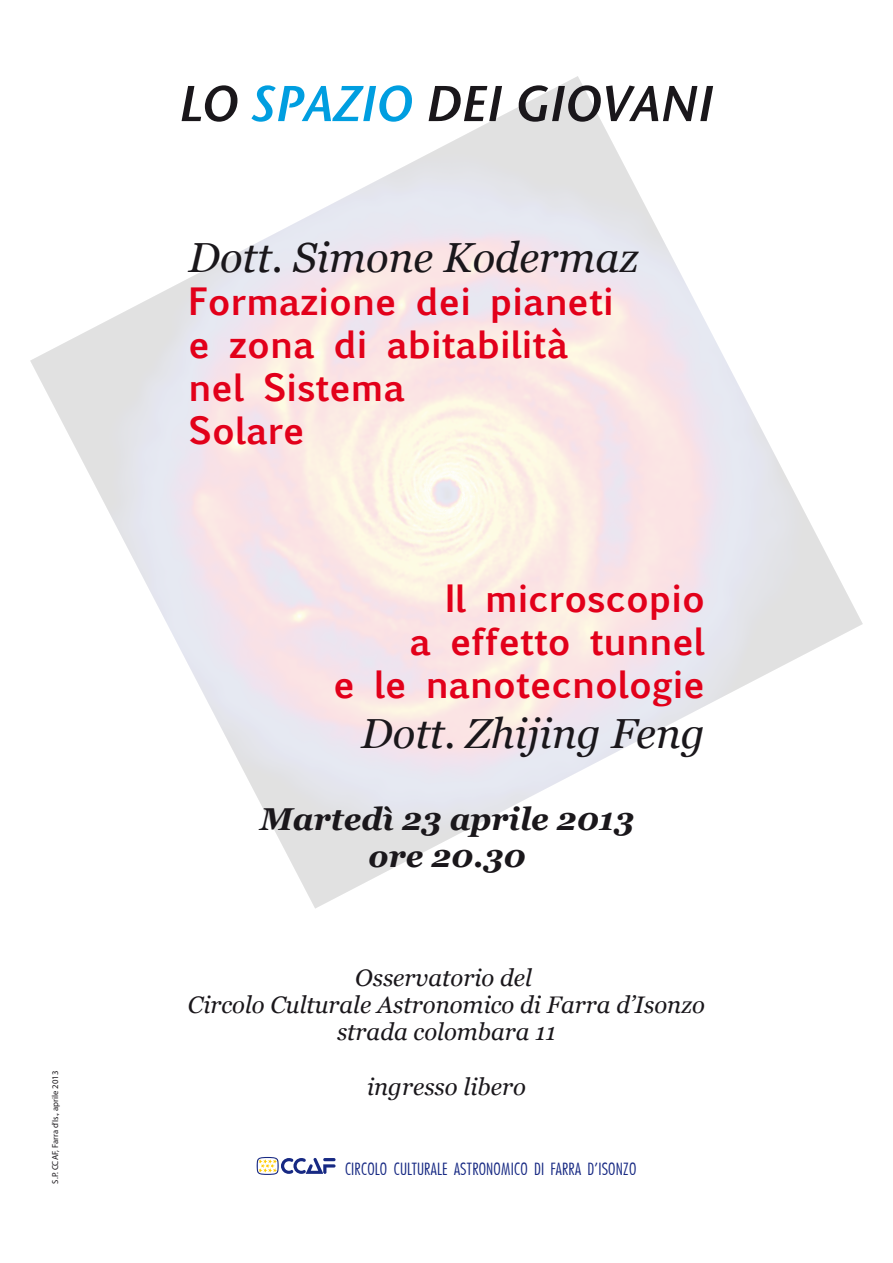
<style>
.page{position:relative;width:893px;height:1263px;background:#fff}
.page>*{position:absolute;margin:0;border:0;box-sizing:border-box;transform-origin:0 0}
.t1{font:50.25px "Stone Sans Sem ITCTT Semi Ita";color:#1a171b}
.t2{font:italic 42px "Georgia";color:#1a171b}
.t3{font:700 36px/43.2px "Euphemia UCAS";color:#e2001a}
.t4{font:italic 700 31.65px/38px "Georgia";color:#1a171b;text-align:center}
.t5{font:italic 23.85px/27.3px "Georgia";color:#1a171b;text-align:center}
.t6{font:16.5px "Fujiyama Light";letter-spacing:.015em;color:#172983}
.t7{font:8.7px "Myriad Pro";color:#1a171b}
.s1{color:#009ee0}
</style>
<div class="page">
<svg style="left:257px;top:1157px;width:78px;height:18px"></svg>
<p class="t7" style="left:50px;top:1184px;width:114px;rotate:-90deg">S.P. CCAF, Farra d’Is., aprile 2013</p>
<h1 class="t1" style="left:179px;top:63px;width:536px">LO <span class="s1">SPAZIO</span> DEI GIOVANI</h1>
<p class="t2" style="left:188px;top:227px;width:451px">Dott. Simone Kodermaz</p>
<p class="t3" style="left:188px;top:279px;width:426px">Formazione dei pianeti e zona di abitabilità nel Sistema<br>Solare</p>
<p class="t3" style="left:333px;top:576px;width:373px;text-align:right">Il microscopio<br>a effetto tunnel<br>e le nanotecnologie</p>
<p class="t2" style="left:361px;top:703px;width:345px">Dott. Zhijing Feng</p>
<p class="t4" style="left:260px;top:798px;width:375px">Martedì 23 aprile 2013 ore 20.30</p>
<p class="t5" style="left:188px;top:963px;width:518px">Osservatorio del<br>Circolo Culturale Astronomico di Farra d’Isonzo strada colombara 11</p>
<p class="t5" style="left:367px;top:1072px;width:160px">ingresso libero</p>
<p class="t6" style="left:345px;top:1158px;width:293px">CIRCOLO CULTURALE ASTRONOMICO DI FARRA D'ISONZO</p>
</div>
